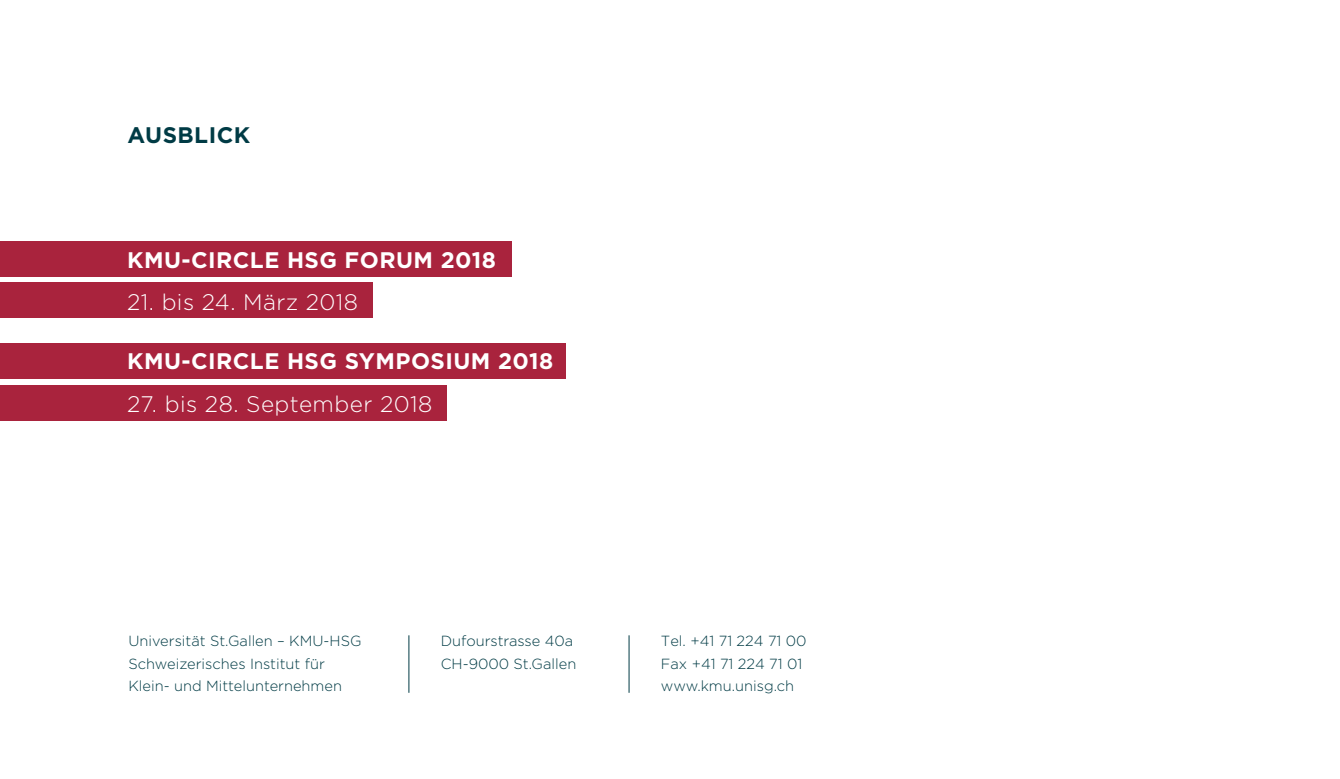
<style>
.page{position:relative;width:1340px;height:779px;background:#fff}
.page>*{position:absolute;margin:0;border:0;box-sizing:border-box;transform-origin:0 0}
.t1{font:700 22.5px "Gotham";letter-spacing:.02em;color:#fff}
.t2{font:300 22.5px "Gotham";letter-spacing:.02em;color:#fff}
.t3{font:700 22.5px "Gotham";letter-spacing:.02em;color:#003b45}
.t4{font:300 14.62px/22.5px "Gotham";color:#003b45}
</style>
<div class="page">
<hr style="left:408px;top:635px;width:1px;height:57px;background:#003b45">
<hr style="left:628px;top:635px;width:1px;height:57px;background:#003b45">
<div style="left:0;top:343px;width:566px;height:35px;background:#a9233d"></div>
<div style="left:0;top:385px;width:446px;height:35px;background:#a9233d"></div>
<div style="left:0;top:241px;width:511px;height:35px;background:#a9233d"></div>
<div style="left:0;top:283px;width:372px;height:35px;background:#a9233d"></div>
<p class="t3" style="left:128px;top:122px;width:124px">AUSBLICK</p>
<p class="t1" style="left:127px;top:247px;width:370px">KMU-CIRCLE HSG FORUM 2018</p>
<p class="t2" style="left:127px;top:289px;width:232px">21. bis 24. März 2018</p>
<p class="t1" style="left:127px;top:348px;width:428px">KMU-CIRCLE HSG SYMPOSIUM 2018</p>
<p class="t2" style="left:127px;top:391px;width:307px">27. bis 28. September 2018</p>
<p class="t4" style="left:128px;top:629px;width:234px">Universität St.Gallen – KMU-HSG<br>Schweizerisches Institut für<br>Klein- und Mittelunternehmen</p>
<p class="t4" style="left:441px;top:629px;width:137px">Dufourstrasse 40a<br>CH-9000 St.Gallen</p>
<p class="t4" style="left:661px;top:629px;width:147px">Tel. +41 71 224 71 00</p>
<p class="t4" style="left:661px;top:651px;width:143px">Fax +41 71 224 71 01 www.kmu.unisg.ch</p>
</div>
